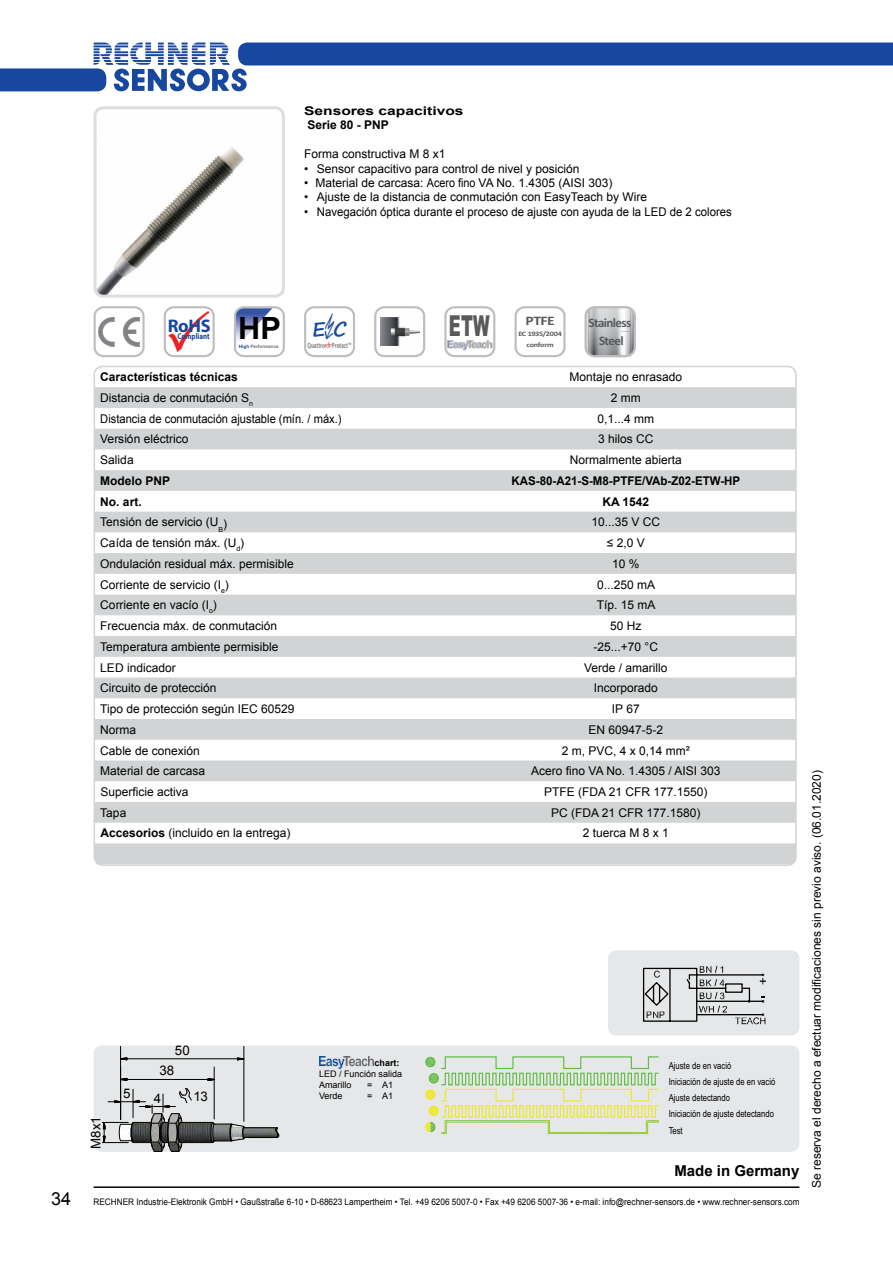
<style>
.page{position:relative;width:893px;height:1263px;background:#fff}
.page>*{position:absolute;margin:0;border:0;box-sizing:border-box;transform-origin:0 0}
.t1{font:700 30.75px "Arial";color:#000}
.t2{font:900 28.95px "Arial";color:#58595b;scale:.57 1}
.t3{font:700 19.65px "Segoe Print";color:#17479e}
.t4{font:700 18.3px "Myriad Pro";color:#17479e}
.t5{font:700 15px "Arial";color:#000}
.t6{font:13.2px "Arial";letter-spacing:-.015em;color:#000}
.t7{font:700 13.05px/18.1px "Calibri";letter-spacing:-.045em;color:#58595b;text-align:center}
.t8{font:700 13.05px "Calibri";letter-spacing:-.045em;color:#58595b;scale:1.2 1}
.t9{font:12px "Arial";color:#000}
.t10{font:700 12px "Arial";color:#000}
.t11{font:12px "Arial";color:#000;scale:.93 1}
.t12{font:700 12px "Arial";color:#000;scale:.96 1}
.t13{font:700 12px/14.4px "Arial";color:#000;scale:1.3 1}
.t14{font:700 10.2px "Arial";letter-spacing:-.065em;color:#636466}
.t15{font:9.6px/16.6px "Arial Narrow";color:#000}
.t16{font:9px "Arial";color:#000;scale:.91 1}
.t17{font:9px/10.8px "Arial";color:#000}
.t18{font:700 9px "Arial";color:#000}
.t19{font:700 8.4px "Myriad Pro";color:#17479e;scale:.82 1}
.t20{font:700 7.65px "Myriad Pro";letter-spacing:-.005em;color:#85878a;scale:.64 1}
.t21{font:7.05px "Arial";color:#000}
.t22{font:700 6.75px/10.9px "Calibri";letter-spacing:-.035em;color:#58595b;text-align:center;scale:1.2 1}
.t23{font:700 4.65px "Arial";color:#6d6e71}
.s1{color:#17479e}
.s2{font-family:"Segoe Print";font-size:3.9px;color:#c02026}
.s3{font-weight:700}
.s4{font-size:18px}
</style>
<div class="page">
<svg style="left:0;top:43px;width:893px;height:48px"></svg>
<hr style="left:94px;top:1186px;width:705px;height:2px;background:#000">
<div style="left:94px;top:1045px;width:705px;height:107px;background:#e6e7e8;border-radius:9px"></div>
<div style="left:608px;top:950px;width:191px;height:85px;background:#e6e7e8;border-radius:9px"></div>
<img style="left:319px;top:1057px;width:54px;height:11px">
<svg style="left:642px;top:965px;width:124px;height:59px"></svg>
<div style="left:94px;top:306px;width:51px;height:51px;border:2px solid #bcbec0;border-radius:9px"></div>
<svg style="left:98px;top:317px;width:42px;height:30px"></svg>
<svg style="left:234px;top:306px;width:51px;height:51px"></svg>
<div style="left:304px;top:306px;width:51px;height:51px;border:2px solid #bcbec0;border-radius:9px"></div>
<div style="left:164px;top:306px;width:51px;height:51px;border:2px solid #bcbec0;border-radius:9px"></div>
<img style="left:168px;top:312px;width:40px;height:40px">
<div style="left:374px;top:306px;width:51px;height:51px;border:2px solid #bcbec0;border-radius:9px"></div>
<img style="left:380px;top:318px;width:39px;height:27px">
<div style="left:444px;top:306px;width:51px;height:51px;border:2px solid #bcbec0;border-radius:9px"></div>
<svg style="left:448px;top:340px;width:44px;height:10px"></svg>
<img style="left:192px;top:1113px;width:87px;height:31px">
<hr style="left:244px;top:1127px;width:33px;height:1px;background:#000">
<hr style="left:244px;top:1137px;width:33px;height:1px;background:#000">
<svg style="left:275px;top:1127px;width:4px;height:10px"></svg>
<hr style="left:180px;top:1142px;width:33px;height:1px;background:#000">
<hr style="left:180px;top:1122px;width:33px;height:1px;background:#000">
<svg style="left:211px;top:1122px;width:34px;height:21px"></svg>
<svg style="left:121px;top:1078px;width:6px;height:3px"></svg>
<svg style="left:208px;top:1078px;width:6px;height:3px"></svg>
<hr style="left:127px;top:1079px;width:81px;height:1px;background:#000">
<hr style="left:214px;top:1067px;width:1px;height:52px;background:#000">
<svg style="left:121px;top:1058px;width:6px;height:2px"></svg>
<svg style="left:237px;top:1058px;width:7px;height:2px"></svg>
<hr style="left:127px;top:1058px;width:110px;height:1px;background:#000">
<hr style="left:120px;top:1046px;width:1px;height:73px;background:#000">
<hr style="left:244px;top:1046px;width:1px;height:75px;background:#000">
<svg style="left:102px;top:1088px;width:90px;height:64px"></svg>
<img style="left:98px;top:110px;width:183px;height:184px">
<div style="left:94px;top:106px;width:191px;height:192px;border:3px solid #dcddde;border-radius:9px"></div>
<div style="left:514px;top:306px;width:52px;height:51px;border:2px solid #bcbec0;border-radius:9px"></div>
<svg style="left:585px;top:306px;width:51px;height:51px;background:#bfc1c3"></svg>
<svg style="left:425px;top:1056px;width:235px;height:79px"></svg>
<svg style="left:94px;top:387px;width:700px;height:476px;fill:#d6d8d8"></svg>
<div style="left:94px;top:366px;width:703px;height:500px;border:2px solid #d1d3d4;border-radius:9px"></div>
<p class="t13" style="left:304px;top:104px;width:124px">Sensores capacitivos<br>Serie 80 - PNP</p>
<p class="t9" style="left:304px;top:146px;width:143px">Forma constructiva M 8 x1</p>
<p class="t9" style="left:304px;top:161px;width:277px">• Sensor capacitivo para control de nivel y posición</p>
<p class="t9" style="left:304px;top:175px;width:310px">• Material de carcasa: Acero fino VA No. 1.4305 (AISI 303)</p>
<p class="t9" style="left:304px;top:189px;width:344px">• Ajuste de la distancia de conmutación con EasyTeach by Wire</p>
<p class="t9" style="left:304px;top:204px;width:429px">• Navegación óptica durante el proceso de ajuste con ayuda de la LED de 2 colores</p>
<h3 class="t4" style="left:168px;top:314px;width:44px">RoHS</h3>
<p class="t19" style="left:178px;top:331px;width:41px">Compliant</p>
<h1 class="t1" style="left:238px;top:308px;width:44px">HP</h1>
<p class="t23" style="left:239px;top:343px;width:41px"><span class="s1">High</span> Performance</p>
<p class="t20" style="left:307px;top:340px;width:70px">Quattro<span class="s2">E C</span> Protect™</p>
<h3 class="t3" style="left:312px;top:311px;width:36px">E C</h3>
<h2 class="t2" style="left:449px;top:304px;width:74px">ETW</h2>
<p class="t14" style="left:447px;top:337px;width:47px"><span class="s1">Easy</span>Teach</p>
<p class="t8" style="left:526px;top:312px;width:26px">PTFE</p>
<p class="t22" style="left:518px;top:328px;width:38px">EC 1935/2004 conform</p>
<p class="t7" style="left:589px;top:314px;width:44px">Stainless<br>Steel</p>
<p class="t10" style="left:100px;top:369px;width:139px">Características técnicas</p>
<p class="t9" style="left:569px;top:369px;width:114px">Montaje no enrasado</p>
<p class="t9" style="left:100px;top:390px;width:154px">Distancia de conmutación S<sub>n</sub></p>
<p class="t9" style="left:611px;top:390px;width:31px">2 mm</p>
<p class="t11" style="left:100px;top:411px;width:261px">Distancia de conmutación ajustable (mín. / máx.)</p>
<p class="t9" style="left:597px;top:411px;width:58px">0,1...4 mm</p>
<p class="t9" style="left:100px;top:431px;width:90px">Versión eléctrico</p>
<p class="t9" style="left:598px;top:431px;width:57px">3 hilos CC</p>
<p class="t9" style="left:100px;top:452px;width:35px">Salida</p>
<p class="t9" style="left:570px;top:452px;width:114px">Normalmente abierta</p>
<p class="t10" style="left:100px;top:473px;width:72px">Modelo PNP</p>
<p class="t12" style="left:512px;top:473px;width:240px">KAS-80-A21-S-M8-PTFE/VAb-Z02-ETW-HP</p>
<p class="t10" style="left:100px;top:493px;width:43px">No. art.</p>
<p class="t10" style="left:602px;top:493px;width:48px">KA 1542</p>
<p class="t9" style="left:100px;top:514px;width:120px">Tensión de servicio (U</p>
<p class="t21" style="left:218px;top:525px;width:10px">B<sup>)</sup></p>
<p class="t9" style="left:591px;top:514px;width:70px">10...35 V CC</p>
<p class="t9" style="left:100px;top:535px;width:145px">Caída de tensión máx. (U<sub>d</sub>)</p>
<p class="t9" style="left:607px;top:535px;width:39px">≤ 2,0 V</p>
<p class="t9" style="left:100px;top:556px;width:195px">Ondulación residual máx. permisible</p>
<p class="t9" style="left:612px;top:556px;width:29px">10 %</p>
<p class="t9" style="left:100px;top:576px;width:130px">Corriente de servicio (I<sub>e</sub>)</p>
<p class="t9" style="left:597px;top:576px;width:60px">0...250 mA</p>
<p class="t9" style="left:100px;top:597px;width:118px">Corriente en vacío (I<sub>o</sub>)</p>
<p class="t9" style="left:597px;top:597px;width:60px">Típ. 15 mA</p>
<p class="t9" style="left:100px;top:618px;width:178px">Frecuencia máx. de conmutación</p>
<p class="t9" style="left:610px;top:618px;width:33px">50 Hz</p>
<p class="t9" style="left:100px;top:639px;width:180px">Temperatura ambiente permisible</p>
<p class="t9" style="left:594px;top:639px;width:66px">-25...+70 °C</p>
<p class="t9" style="left:100px;top:659px;width:77px">LED indicador</p>
<p class="t9" style="left:584px;top:659px;width:85px">Verde / amarillo</p>
<p class="t9" style="left:100px;top:680px;width:118px">Circuito de protección</p>
<p class="t9" style="left:594px;top:680px;width:66px">Incorporado</p>
<p class="t9" style="left:100px;top:701px;width:196px">Tipo de protección según IEC 60529</p>
<p class="t9" style="left:612px;top:701px;width:29px">IP 67</p>
<p class="t9" style="left:100px;top:722px;width:37px">Norma</p>
<p class="t9" style="left:588px;top:722px;width:76px">EN 60947-5-2</p>
<p class="t9" style="left:100px;top:742px;width:101px">Cable de conexión</p>
<p class="t9" style="left:562px;top:742px;width:130px">2 m, PVC, 4 x 0,14 mm²</p>
<p class="t9" style="left:100px;top:763px;width:106px">Material de carcasa</p>
<p class="t9" style="left:531px;top:763px;width:191px">Acero fino VA No. 1.4305 / AISI 303</p>
<p class="t9" style="left:100px;top:784px;width:90px">Superficie activa</p>
<p class="t9" style="left:544px;top:784px;width:165px">PTFE (FDA 21 CFR 177.1550)</p>
<p class="t9" style="left:100px;top:805px;width:28px">Tapa</p>
<p class="t9" style="left:551px;top:805px;width:151px">PC (FDA 21 CFR 177.1580)</p>
<p class="t9" style="left:100px;top:825px;width:192px"><span class="s3">Accesorios</span> (incluido en la entrega)</p>
<p class="t9" style="left:583px;top:825px;width:88px">2 tuerca M 8 x 1</p>
<p class="t6" style="left:175px;top:577px;width:27px">44,9</p>
<p class="t6" style="left:137px;top:637px;width:27px">37,9</p>
<p class="t6" style="left:124px;top:661px;width:9px">4</p>
<p class="t6" style="left:87px;top:1149px;width:34px;rotate:-90deg">M x1</p>
<p class="t6" style="left:87px;top:1137px;width:9px;rotate:-90deg">8</p>
<p class="t6" style="left:123px;top:1084px;width:9px">5</p>
<p class="t6" style="left:175px;top:1042px;width:16px">50</p>
<p class="t6" style="left:160px;top:1062px;width:16px">38</p>
<p class="t6" style="left:154px;top:1089px;width:9px">4</p>
<p class="t6" style="left:193px;top:1088px;width:16px">13</p>
<p class="t18" style="left:375px;top:1057px;width:27px">chart:</p>
<p class="t17" style="left:319px;top:1068px;width:85px">LED / Función salida<br>Amarillo</p>
<p class="t17" style="left:367px;top:1079px;width:28px">= A1</p>
<p class="t17" style="left:319px;top:1090px;width:25px">Verde</p>
<p class="t17" style="left:367px;top:1090px;width:28px">= A1</p>
<p class="t15" style="left:669px;top:1057px;width:64px">Ajuste de en vació</p>
<p class="t15" style="left:669px;top:1105px;width:107px">Iniciación de ajuste detectando<br>Test</p>
<p class="t15" style="left:669px;top:1072px;width:108px">Iniciación de ajuste de en vació</p>
<p class="t15" style="left:669px;top:1088px;width:63px">Ajuste detectando</p>
<p class="t5" style="left:674px;top:1161px;width:127px">Made in Germany</p>
<p class="t16" style="left:51px;top:1196px;width:824px"><span class="s4">34</span> RECHNER Industrie-Elektronik GmbH • Gaußstraße 6-10 • D-68623 Lampertheim • Tel. +49 6206 5007-0 • Fax +49 6206 5007-36 • e-mail: info@rechner-sensors.de • www.rechner-sensors.com</p>
<p class="t9" style="left:809px;top:1188px;width:419px;rotate:-90deg">Se reserva el derecho a efectuar modificaciones sin previo aviso. (06.01.2020)</p>
</div>
